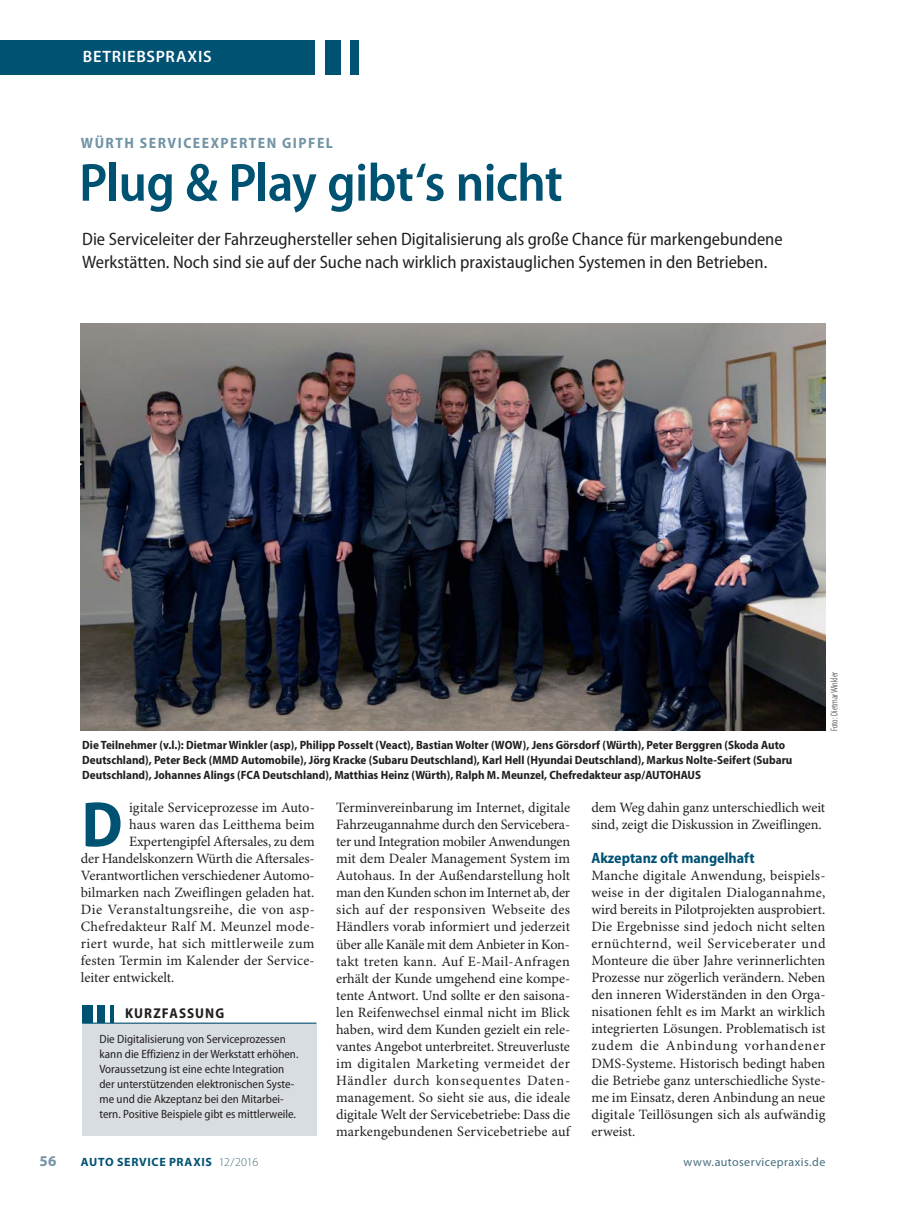
<style>
.page{position:relative;width:919px;height:1212px;background:#fff}
.page>*{position:absolute;margin:0;border:0;box-sizing:border-box;transform-origin:0 0}
.t1{font:700 semi-condensed 64.65px "Myriad Pro";color:#005273}
.t2{font:600 semi-condensed 54px "Myriad Pro";letter-spacing:-.015em;color:#005273}
.t3{font:semi-condensed 18px/22.5px "Myriad Pro";color:#231f20}
.t4{font:600 16.5px "Myriad Pro";letter-spacing:.045em;color:#fff}
.t5{font:700 semi-condensed 15px "Myriad Pro";letter-spacing:.1em;color:#7294a5}
.t6{font:700 semi-condensed 15px "Myriad Pro";color:#005273}
.t7{font:700 15px "Myriad Pro";color:#7294a5}
.t8{font:14.25px/17px "Minion Pro";color:#231f20;text-align:justify}
.t9{font:14.25px "Minion Pro";letter-spacing:.03em;color:#231f20}
.t10{font:14.25px "Minion Pro";letter-spacing:.025em;color:#231f20}
.t11{font:14.25px "Minion Pro";letter-spacing:.02em;color:#231f20}
.t12{font:700 semi-condensed 14.25px "Myriad Pro";letter-spacing:.075em;color:#231f20}
.t13{font:700 semi-condensed 12px/15px "Myriad Pro";color:#231f20}
.t14{font:semi-condensed 12px/15px "Myriad Pro";color:#231f20}
.t15{font:700 12px "Myriad Pro";letter-spacing:.055em;color:#005273}
.t16{font:12px "Myriad Pro";letter-spacing:.035em;color:#476e7f}
.t17{font:300 condensed 9.75px "Myriad Pro";color:#231f20}
.s1{font-weight:300;color:#476e7f}
</style>
<div class="page">
<div style="left:350px;top:40px;width:8px;height:34px;background:#005273"></div>
<div style="left:325px;top:40px;width:15px;height:34px;background:#005273"></div>
<div style="left:0;top:40px;width:315px;height:34px;background:#005273"></div>
<div style="left:82px;top:1023px;width:234px;height:113px;background:#d8dde1"></div>
<div style="left:82px;top:1006px;width:10px;height:17px;background:#005273"></div>
<div style="left:97px;top:1006px;width:8px;height:17px;background:#005273"></div>
<hr style="left:110px;top:1006px;width:4px;height:17px;background:#005273">
<hr style="left:82px;top:1023px;width:234px;height:1px;background:#005273">
<img style="left:81px;top:324px;width:744px;height:406px">
<p class="t4" style="left:83px;top:47px;width:130px">BETRIEBSPRAXIS</p>
<p class="t5" style="left:81px;top:137px;width:254px">WÜRTH SERVICEEXPERTEN GIPFEL</p>
<h2 class="t2" style="left:79px;top:150px;width:485px">Plug &amp; Play gibt‘s nicht</h2>
<p class="t3" style="left:82px;top:230px;width:702px">Die Serviceleiter der Fahrzeughersteller sehen Digitalisierung als große Chance für markengebundene<br>Werkstätten. Noch sind sie auf der Suche nach wirklich praxistauglichen Systemen in den Betrieben.</p>
<p class="t13" style="left:82px;top:738px;width:711px">Die Teilnehmer (v.l.): Dietmar Winkler (asp), Philipp Posselt (Veact), Bastian Wolter (WOW), Jens Görsdorf (Würth), Peter Berggren (Skoda Auto<br>Deutschland), Peter Beck (MMD Automobile), Jörg Kracke (Subaru Deutschland), Karl Hell (Hyundai Deutschland), Markus Nolte-Seifert (Subaru<br>Deutschland), Johannes Alings (FCA Deutschland), Matthias Heinz (Würth), Ralph M. Meunzel, Chefredakteur asp/AUTOHAUS</p>
<p class="t17" style="left:828px;top:731px;width:61px;rotate:-90deg">Foto: Dietmar Winkler</p>
<h1 class="t1" style="left:81px;top:800px;width:43px">D</h1>
<p class="t8" style="left:129px;top:800px;width:187px">igitale Serviceprozesse im Auto-</p>
<p class="t8" style="left:129px;top:817px;width:187px">haus waren das Leitthema beim</p>
<p class="t8" style="left:129px;top:834px;width:187px">Expertengipfel Aftersales, zu dem</p>
<p class="t8" style="left:81px;top:851px;width:235px">der Handelskonzern Würth die Aftersales-</p>
<p class="t8" style="left:81px;top:868px;width:235px">Verantwortlichen verschiedener Automo-</p>
<p class="t8" style="left:81px;top:885px;width:235px">bilmarken nach Zweiflingen geladen hat.</p>
<p class="t9" style="left:81px;top:904px;width:235px">Die Veranstaltungsreihe, die von asp-</p>
<p class="t11" style="left:81px;top:921px;width:235px">Chefredakteur Ralf M. Meunzel mode-</p>
<p class="t10" style="left:81px;top:938px;width:235px">riert wurde, hat sich mittlerweile zum</p>
<p class="t8" style="left:81px;top:953px;width:235px">festen Termin im Kalender der Service-</p>
<p class="t8" style="left:81px;top:971px;width:95px">leiter entwickelt.</p>
<p class="t12" style="left:125px;top:1008px;width:101px">KURZFASSUNG</p>
<p class="t14" style="left:99px;top:1033px;width:200px">Die Digitalisierung von Serviceprozessen kann die Effizienz in der Werkstatt erhöhen.<br>Voraussetzung ist eine echte Integration der unterstützenden elektronischen Syste&shy;me und die Akzeptanz bei den Mitarbei&shy;tern. Positive Beispiele gibt es mittlerweile.</p>
<p class="t8" style="left:336px;top:800px;width:236px">Terminvereinbarung im Internet, digitale Fahrzeugannahme durch den Servicebera&shy;ter und Integration mobiler Anwendungen mit dem Dealer Management System im Autohaus. In der Außendarstellung holt man den Kunden schon im Internet ab, der sich auf der responsiven Webseite des Händlers vorab informiert und jederzeit über alle Kanäle mit dem Anbieter in Kon&shy;takt treten kann. Auf E-Mail-Anfragen erhält der Kunde umgehend eine kompe&shy;tente Antwort. Und sollte er den saisona&shy;len Reifenwechsel einmal nicht im Blick haben, wird dem Kunden gezielt ein rele&shy;vantes Angebot unterbreitet. Streuverluste im digitalen Marketing vermeidet der Händler durch konsequentes Daten&shy;management. So sieht sie aus, die ideale digitale Welt der Servicebetriebe: Dass die markengebundenen Servicebetriebe auf</p>
<p class="t8" style="left:591px;top:800px;width:235px">dem Weg dahin ganz unterschiedlich weit sind, zeigt die Diskussion in Zweiflingen.</p>
<p class="t6" style="left:591px;top:853px;width:165px">Akzeptanz oft mangelhaft</p>
<p class="t8" style="left:591px;top:868px;width:236px">Manche digitale Anwendung, beispiels&shy;weise in der digitalen Dialogannahme, wird bereits in Pilotprojekten ausprobiert.<br>Die Ergebnisse sind jedoch nicht selten ernüchternd, weil Serviceberater und Monteure die über Jahre verinnerlichten Prozesse nur zögerlich verändern. Neben den inneren Widerständen in den Orga&shy;nisationen fehlt es im Markt an wirklich integrierten Lösungen. Problematisch ist zudem die Anbindung vorhandener DMS-Systeme. Historisch bedingt haben die Betriebe ganz unterschiedliche Syste&shy;me im Einsatz, deren Anbindung an neue digitale Teillösungen sich als aufwändig erweist.</p>
<p class="t7" style="left:39px;top:1152px;width:19px">56</p>
<p class="t15" style="left:81px;top:1154px;width:179px">AUTO SERVICE PRAXIS <span class="s1">12/2016</span></p>
<p class="t16" style="left:683px;top:1154px;width:143px">www.autoservicepraxis.de</p>
</div>
